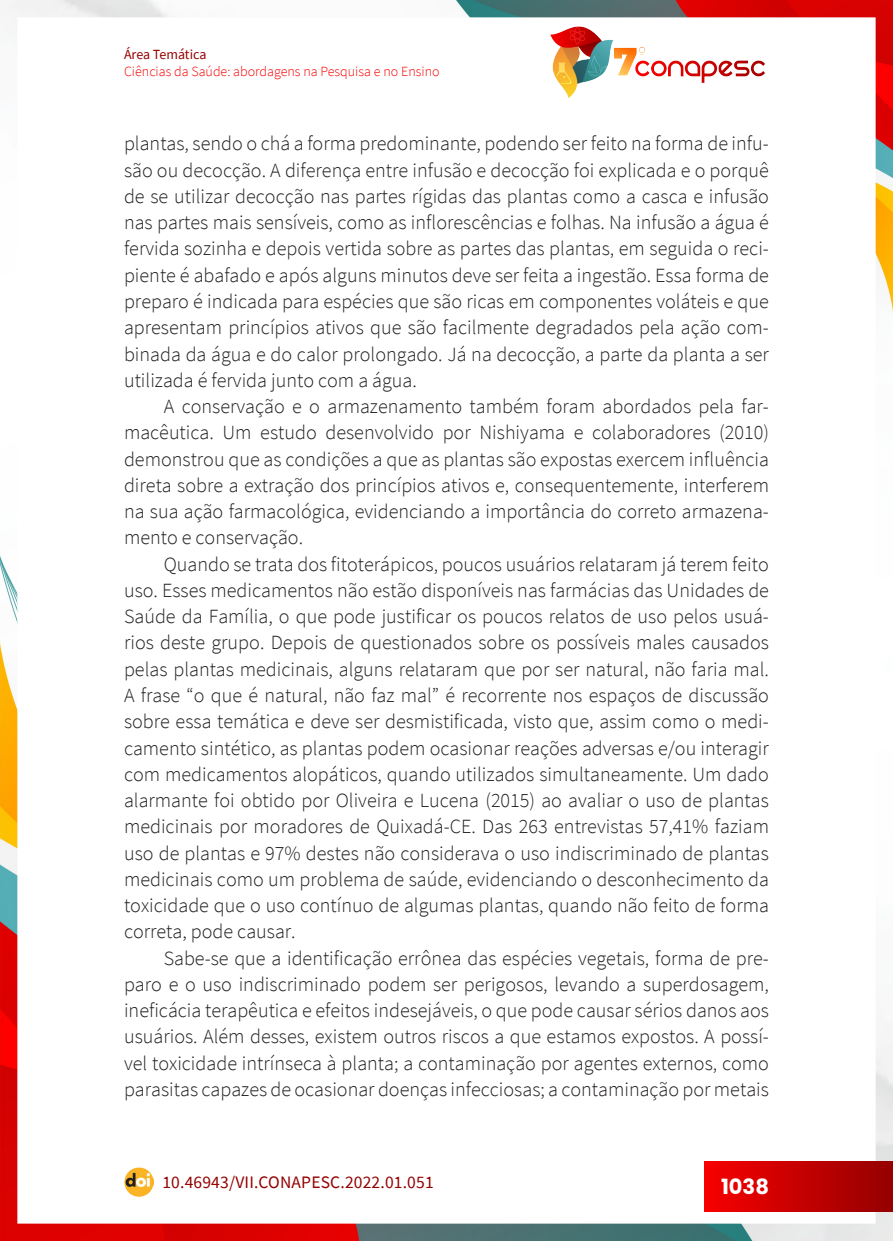
<style>
.page{position:relative;width:893px;height:1241px;background:#fff}
.page>*{position:absolute;margin:0;border:0;box-sizing:border-box;transform-origin:0 0}
.t1{font:700 21px "Poppins";color:#fff}
._7_CORPO{font:300 20.12px/26.2px "Source Sans Pro";color:#231f20;text-align:justify}
.t2{font:17.5px "Source Sans Pro";letter-spacing:.01em;color:#940000}
.t3{font:300 14px "Source Sans Pro";color:#f80000}
.t4{font:14px "Source Sans Pro";letter-spacing:-.005em;color:#940000}
</style>
<div class="page">
<img style="left:0;top:0;width:893px;height:1240px">
<div style="left:17px;top:17px;width:859px;height:1206px;background:#fff"></div>
<img style="left:124px;top:1167px;width:30px;height:29px">
<div style="left:704px;top:1161px;width:189px;height:49px;background:linear-gradient(to right,#f80000,#950000)"></div>
<img style="left:550px;top:26px;width:215px;height:72px">
<p class="t4" style="left:124px;top:45px;width:84px">Área Temática</p>
<p class="t3" style="left:124px;top:62px;width:317px">Ciências da Saúde: abordagens na Pesquisa e no Ensino</p>
<p class="_7_CORPO" style="left:124px;top:130px;width:646px">plantas, sendo o chá a forma predominante, podendo ser feito na forma de infu&shy;são ou decocção. A diferença entre infusão e decocção foi explicada e o porquê de se utilizar decocção nas partes rígidas das plantas como a casca e infusão nas partes mais sensíveis, como as inflorescências e folhas. Na infusão a água é fervida sozinha e depois vertida sobre as partes das plantas, em seguida o reci&shy;piente é abafado e após alguns minutos deve ser feita a ingestão. Essa forma de preparo é indicada para espécies que são ricas em componentes voláteis e que apresentam princípios ativos que são facilmente degradados pela ação com&shy;binada da água e do calor prolongado. Já na decocção, a parte da planta a ser utilizada é fervida junto com a água.</p>
<p class="_7_CORPO" style="left:124px;top:393px;width:646px;text-indent:40px">A conservação e o armazenamento também foram abordados pela far&shy;macêutica. Um estudo desenvolvido por Nishiyama e colaboradores (2010) demonstrou que as condições a que as plantas são expostas exercem influência direta sobre a extração dos princípios ativos e, consequentemente, interferem na sua ação farmacológica, evidenciando a importância do correto armazena&shy;mento e conservação.</p>
<p class="_7_CORPO" style="left:124px;top:550px;width:646px;text-indent:40px">Quando se trata dos fitoterápicos, poucos usuários relataram já terem feito uso. Esses medicamentos não estão disponíveis nas farmácias das Unidades de Saúde da Família, o que pode justificar os poucos relatos de uso pelos usuá&shy;rios deste grupo. Depois de questionados sobre os possíveis males causados pelas plantas medicinais, alguns relataram que por ser natural, não faria mal.<br>A frase “o que é natural, não faz mal” é recorrente nos espaços de discussão sobre essa temática e deve ser desmistificada, visto que, assim como o medi&shy;camento sintético, as plantas podem ocasionar reações adversas e/ou interagir com medicamentos alopáticos, quando utilizados simultaneamente. Um dado alarmante foi obtido por Oliveira e Lucena (2015) ao avaliar o uso de plantas medicinais por moradores de Quixadá-CE. Das 263 entrevistas 57,41% faziam uso de plantas e 97% destes não considerava o uso indiscriminado de plantas medicinais como um problema de saúde, evidenciando o desconhecimento da toxicidade que o uso contínuo de algumas plantas, quando não feito de forma correta, pode causar.</p>
<p class="_7_CORPO" style="left:124px;top:944px;width:646px;text-indent:40px">Sabe-se que a identificação errônea das espécies vegetais, forma de pre&shy;paro e o uso indiscriminado podem ser perigosos, levando a superdosagem, ineficácia terapêutica e efeitos indesejáveis, o que pode causar sérios danos aos usuários. Além desses, existem outros riscos a que estamos expostos. A possí&shy;vel toxicidade intrínseca à planta; a contaminação por agentes externos, como parasitas capazes de ocasionar doenças infecciosas; a contaminação por metais</p>
<p class="t2" style="left:162px;top:1170px;width:273px">10.46943/VII.CONAPESC.2022.01.051</p>
<p class="t1" style="left:721px;top:1173px;width:49px">1038</p>
</div>
